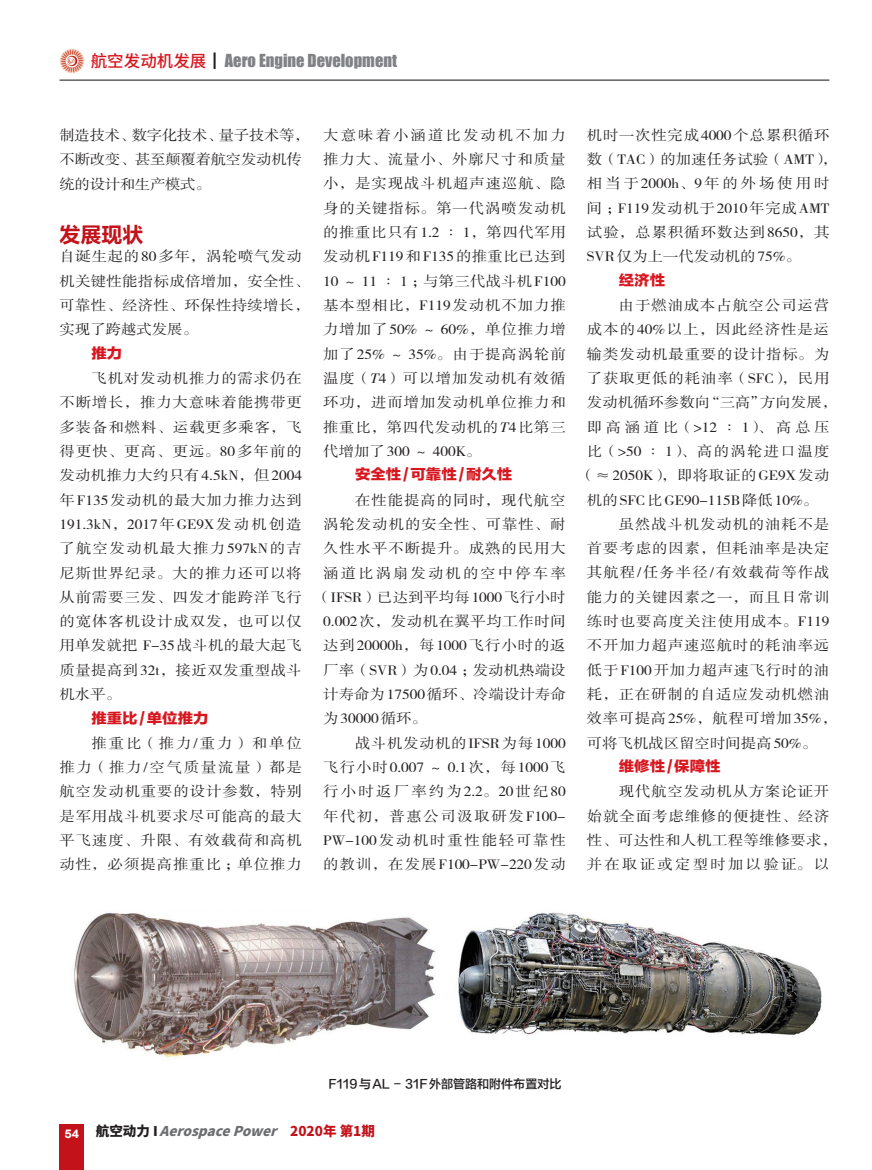
<style>
.page{position:relative;width:872px;height:1170px;background:#fff}
.page>*{position:absolute;margin:0;border:0;box-sizing:border-box;transform-origin:0 0}
.t1{font:21px "FZLTCHJW GB1 0";color:#c4121a}
.t2{font:16.5px "Impact";color:#808285}
.t3{font:14.25px/24.3px "FZSSJW GB1 0";letter-spacing:.055em;color:#231f20;text-align:justify;scale:1.08 1}
.t4{font:14.25px "FZSSJW GB1 0";color:#231f20;scale:1.08 1}
.t5{font:14.25px/24.3px "FZSSJW GB1 0";letter-spacing:.02em;color:#231f20;scale:1.08 1}
.t6{font:14.25px/24.3px "FZSSJW GB1 0";letter-spacing:-.02em;color:#231f20;scale:1.08 1}
.t7{font:14.25px "FZLTTHJW GB1 0";color:#d7171f;scale:1.08 1}
.t8{font:14.25px "FZSSJW GB1 0";letter-spacing:.01em;color:#231f20;scale:1.08 1}
.t9{font:14.25px "FZSSJW GB1 0";letter-spacing:.035em;color:#231f20;scale:1.08 1}
.t10{font:14.25px "FZSSJW GB1 0";letter-spacing:.145em;color:#231f20;scale:1.08 1}
.t11{font:14.25px "FZSSJW GB1 0";letter-spacing:.105em;color:#231f20;scale:1.08 1}
.t12{font:14.25px "FZSSJW GB1 0";letter-spacing:.115em;color:#231f20;scale:1.08 1}
.t13{font:14.25px "FZSSJW GB1 0";letter-spacing:.085em;color:#231f20;scale:1.08 1}
.t14{font:14.25px "FZSSJW GB1 0";letter-spacing:.23em;color:#231f20;scale:1.08 1}
.t15{font:14.25px "FZSSJW GB1 0";letter-spacing:.135em;color:#231f20;scale:1.08 1}
.t16{font:italic 800 13.5px "Source Han Sans CN";color:#6c6d70}
.t17{font:12px "FZLTZHJW GB1 0";color:#231f20}
.s1{font-family:"Source Han Sans CN";font-weight:500;color:#d7171f}
.s2{font-family:"Source Han Sans CN";font-weight:500;color:#231f20}
.s3{font-style:italic}
.s4{font-style:normal;color:#231f20}
.s5{font-style:normal;color:#c4121a}
</style>
<div class="page">
<div style="left:60px;top:1124px;width:24px;height:45px;background:#c4121a"></div>
<hr style="left:60px;top:80px;width:769px;height:1px;background:#231f20">
<img style="left:60px;top:49px;width:24px;height:24px">
<img style="left:74px;top:913px;width:361px;height:146px">
<img style="left:458px;top:912px;width:364px;height:123px">
<p class="t2" style="left:91px;top:48px;width:308px"><span class="s1">航空发动机发展</span><span class="s2">┃</span>Aero Engine Development</p>
<p class="t6" style="left:60px;top:124px;width:233px">制造技术、数字化技术、量子技术等，不断改变、甚至颠覆着航空发动机传统的设计和生产模式。</p>
<h1 class="t1" style="left:60px;top:223px;width:86px">发展现状</h1>
<p class="t5" style="left:60px;top:245px;width:233px">自诞生起的80多年，涡轮喷气发动机关键性能指标成倍增加，安全性、可靠性、经济性、环保性持续增长，实现了跨越式发展。</p>
<p class="t7" style="left:91px;top:345px;width:30px">推力</p>
<p class="t3" style="left:60px;top:367px;width:226px;text-indent:32px">飞机对发动机推力的需求仍在不断增长，推力大意味着能携带更多装备和燃料、运载更多乘客，飞得更快、更高、更远。80多年前的发动机推力大约只有 4.5kN，但 2004年F135发动机的最大加力推力达到191.3kN，2017 年 GE9X 发动机创造了航空发动机最大推力597kN的吉尼斯世界纪录。大的推力还可以将从前需要三发、四发才能跨洋飞行的宽体客机设计成双发，也可以仅用单发就把 F-35战斗机的最大起飞质量提高到32t，接近双发重型战斗机水平。</p>
<p class="t7" style="left:91px;top:710px;width:110px">推重比 /单位推力</p>
<p class="t3" style="left:60px;top:731px;width:226px;text-indent:32px">推重比（推力/重力）和单位推力（推力/空气质量流量）都是航空发动机重要的设计参数，特别是军用战斗机要求尽可能高的最大平飞速度、升限、有效载荷和高机动性，必须提高推重比；单位推力</p>
<p class="t3" style="left:323px;top:123px;width:226px">大意味着小涵道比发动机不加力推力大、流量小、外廓尺寸和质量小，是实现战斗机超声速巡航、隐身的关键指标。第一代涡喷发动机的推重比只有1.2 ∶ 1，第四代军用发动机F119和F135的推重比已达到10 ～ 11 ∶ 1 ；与第三代战斗机 F100基本型相比，F119发动机不加力推力增加了50% ～ 60%，单位推力增加了25% ～ 35%。由于提高涡轮前温度（<span class="s3">T</span>4）可以增加发动机有效循环功，进而增加发动机单位推力和推重比，第四代发动机的<span class="s3">T</span>4比第三代增加了 300 ～ 400K。</p>
<p class="t7" style="left:355px;top:467px;width:147px">安全性 /可靠性 /耐久性</p>
<p class="t3" style="left:355px;top:488px;width:196px">在性能提高的同时，现代航空</p>
<p class="t3" style="left:323px;top:512px;width:226px">涡轮发动机的安全性、可靠性、耐</p>
<p class="t3" style="left:323px;top:537px;width:226px">久性水平不断提升。成熟的民用大</p>
<p class="t15" style="left:323px;top:565px;width:226px">涵道比涡扇发动机的空中停车率</p>
<p class="t4" style="left:315px;top:589px;width:233px">（IFSR）已达到平均每 1000 飞行小时</p>
<p class="t9" style="left:323px;top:613px;width:226px">0.002次，发动机在翼平均工作时间</p>
<p class="t3" style="left:323px;top:634px;width:226px">达到20000h，每1000飞行小时的返</p>
<p class="t8" style="left:323px;top:662px;width:226px">厂率（SVR）为 0.04 ；发动机热端设</p>
<p class="t4" style="left:323px;top:686px;width:226px">计寿命为 17500 循环、冷端设计寿命</p>
<p class="t3" style="left:323px;top:707px;width:97px">为 30000 循环。</p>
<p class="t3" style="left:355px;top:731px;width:196px">战斗机发动机的IFSR为每1000</p>
<p class="t3" style="left:323px;top:755px;width:226px">飞行小时0.007 ～ 0.1次，每1000飞</p>
<p class="t10" style="left:323px;top:784px;width:226px">行小时返厂率约为2.2。20世纪80</p>
<p class="t11" style="left:323px;top:808px;width:226px">年代初，普惠公司汲取研发F100-</p>
<p class="t12" style="left:323px;top:832px;width:226px">PW-100发动机时重性能轻可靠性</p>
<p class="t4" style="left:323px;top:856px;width:226px">的教训，在发展 F100-PW-220 发动</p>
<p class="t3" style="left:587px;top:123px;width:233px;text-align:left">机时一次性完成4000个总累积循环数（TAC）的加速任务试验（AMT），相当于2000h、9年的外场使用时间；F119发动机于2010年完成AMT试验，总累积循环数达到8650，其<br>SVR 仅为上一代发动机的 75%。</p>
<p class="t7" style="left:619px;top:272px;width:44px">经济性</p>
<p class="t3" style="left:619px;top:294px;width:196px">由于燃油成本占航空公司运营</p>
<p class="t3" style="left:587px;top:318px;width:226px">成本的40%以上，因此经济性是运</p>
<p class="t3" style="left:587px;top:342px;width:226px">输类发动机最重要的设计指标。为</p>
<p class="t3" style="left:587px;top:366px;width:226px">了获取更低的耗油率（SFC），民用</p>
<p class="t4" style="left:587px;top:395px;width:233px">发动机循环参数向“三高”方向发展，</p>
<p class="t14" style="left:587px;top:419px;width:226px">即高涵道比（&gt;12∶1）、高总压</p>
<p class="t13" style="left:587px;top:443px;width:226px">比（&gt;50 ∶ 1）、高的涡轮进口温度</p>
<p class="t5" style="left:579px;top:464px;width:233px">（≈2050K），即将取证的GE9X发动</p>
<p class="t4" style="left:587px;top:492px;width:216px">机的 SFC 比 GE90-115B 降低 10%。</p>
<p class="t3" style="left:619px;top:512px;width:196px">虽然战斗机发动机的油耗不是</p>
<p class="t3" style="left:587px;top:537px;width:226px">首要考虑的因素，但耗油率是决定</p>
<p class="t3" style="left:587px;top:561px;width:226px">其航程/任务半径/有效载荷等作战</p>
<p class="t3" style="left:587px;top:585px;width:226px">能力的关键因素之一，而且日常训</p>
<p class="t3" style="left:587px;top:609px;width:226px">练时也要高度关注使用成本。F119</p>
<p class="t3" style="left:587px;top:634px;width:226px">不开加力超声速巡航时的耗油率远</p>
<p class="t3" style="left:587px;top:658px;width:226px">低于F100开加力超声速飞行时的油</p>
<p class="t3" style="left:587px;top:682px;width:226px">耗，正在研制的自适应发动机燃油</p>
<p class="t3" style="left:587px;top:707px;width:233px">效率可提高25%，航程可增加35%，</p>
<p class="t4" style="left:587px;top:735px;width:215px">可将飞机战区留空时间提高 50%。</p>
<p class="t7" style="left:619px;top:758px;width:96px">维修性 /保障性</p>
<p class="t3" style="left:587px;top:780px;width:233px;text-align:left;text-indent:32px">现代航空发动机从方案论证开始就全面考虑维修的便捷性、经济性、可达性和人机工程等维修要求，并在取证或定型时加以验证。以</p>
<p class="t17" style="left:328px;top:1076px;width:234px">F119与AL－31F外部管路和附件布置对比</p>
<p class="t16" style="left:65px;top:1123px;width:312px"><sub>5</sub> <sub>4</sub> <span class="s4">航空动力 I</span> AerospacePower <span class="s5">2 0 2 0 年 第 1 期</span></p>
</div>
